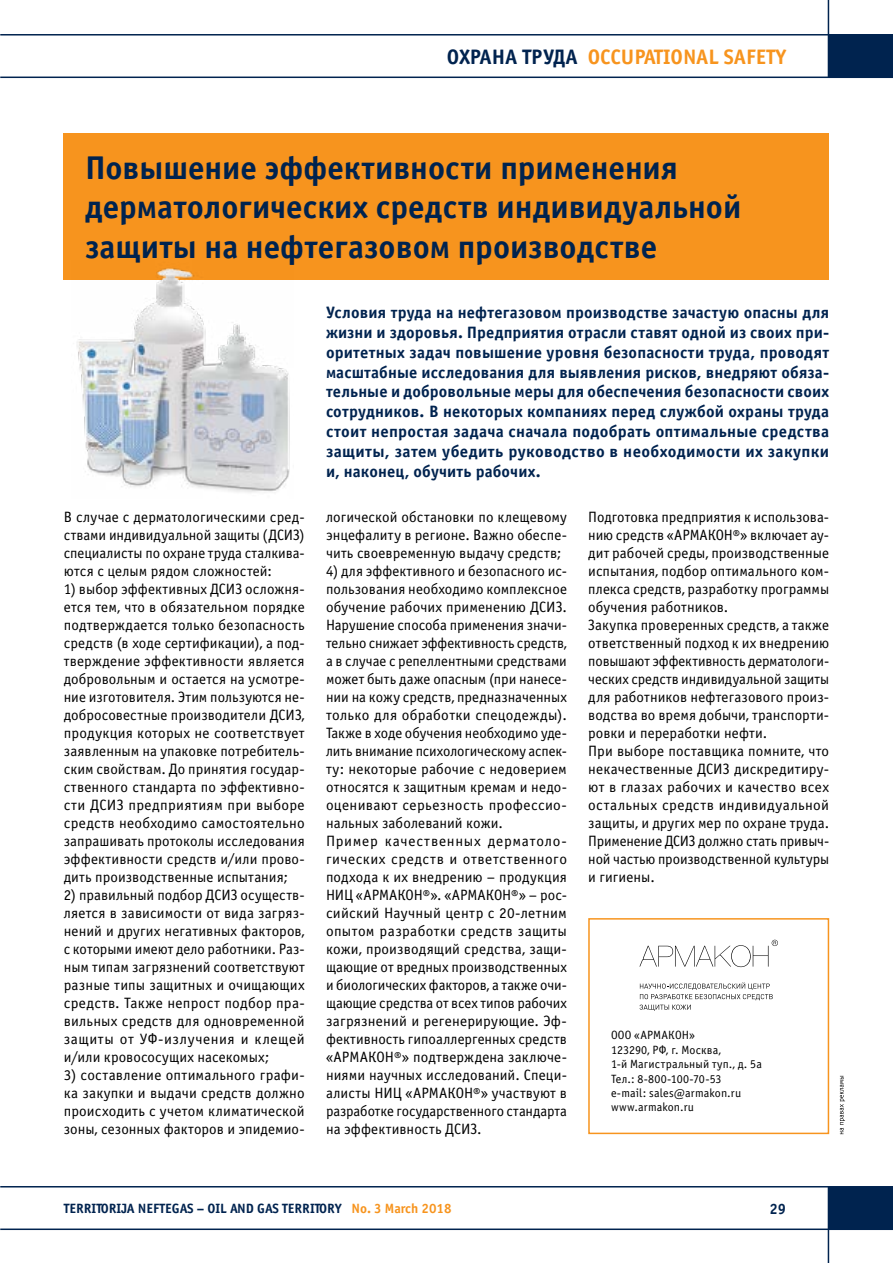
<style>
.page{position:relative;width:893px;height:1263px;background:#fff}
.page>*{position:absolute;margin:0;border:0;box-sizing:border-box;transform-origin:0 0}
.t1{font:700 33px/39.6px "Officina Sans C";color:#00234f}
.t2{font:700 21px "Officina Sans C";color:#f7941e}
.t3{font:700 16.5px/19.8px "Officina Sans C";letter-spacing:.015em;color:#00234f;text-align:justify}
.t4{font:15px/18px "Officina Sans C";letter-spacing:.005em;color:#000;text-align:justify}
.t5{font:700 15px "Officina Sans C";color:#00234f}
.t6{font:700 13.5px "Officina Sans C";color:#00234f}
.t7{font:12px/14.4px "Officina Sans C";letter-spacing:.01em;color:#000}
.s1{color:#00234f}
.s2{color:#f7941e}
</style>
<div class="page">
<hr style="left:828px;top:0;width:1px;height:78px;background:#00234f">
<div style="left:828px;top:35px;width:65px;height:42px;background:#00234f"></div>
<hr style="left:0;top:77px;width:893px;height:1px;background:#00234f">
<hr style="left:0;top:34px;width:893px;height:2px;background:#00234f">
<hr style="left:828px;top:1186px;width:1px;height:77px;background:#00234f">
<div style="left:828px;top:1187px;width:65px;height:42px;background:#00234f"></div>
<hr style="left:0;top:1186px;width:893px;height:1px;background:#00234f">
<hr style="left:0;top:1228px;width:893px;height:2px;background:#00234f">
<div style="left:64px;top:133px;width:765px;height:146px;background:#f7941e"></div>
<div style="left:588px;top:918px;width:241px;height:216px;border:2px solid #f7941e"></div>
<svg style="left:840px;top:1076px;width:5px;height:58px"></svg>
<svg style="left:639px;top:940px;width:139px;height:27px"></svg>
<svg style="left:640px;top:982px;width:133px;height:29px"></svg>
<img style="left:72px;top:268px;width:221px;height:225px">
<h2 class="t2" style="left:447px;top:45px;width:341px"><span class="s1">ОХРАНА ТРУДА</span> OCCUPATIONAL SAFETY</h2>
<h1 class="t1" style="left:85px;top:148px;width:658px">Повышение эффективности применения дерматологических средств индивидуальной защиты на нефтегазовом производстве</h1>
<p class="t4" style="left:64px;top:508px;width:242px">В случае с дерматологическими сред&shy;ствами индивидуальной защиты (ДСИЗ) специалисты по охране труда сталкива&shy;ются с целым рядом сложностей:</p>
<p class="t4" style="left:64px;top:580px;width:242px">1) выбор эффективных ДСИЗ осложня&shy;ется тем, что в обязательном порядке подтверждается только безопасность средств (в ходе сертификации), а под&shy;тверждение эффективности является добровольным и остается на усмотре&shy;ние изготовителя. Этим пользуются не&shy;добросовестные производители ДСИЗ, продукция которых не соответствует заявленным на упаковке потребитель&shy;ским свойствам. До принятия государ&shy;ственного стандарта по эффективно&shy;сти ДСИЗ предприятиям при выборе средств необходимо самостоятельно запрашивать протоколы исследования эффективности средств и/или прово&shy;дить производственные испытания;</p>
<p class="t4" style="left:64px;top:886px;width:242px">2) правильный подбор ДСИЗ осуществ&shy;ляется в зависимости от вида загряз&shy;нений и других негативных факторов, с которыми имеют дело работники. Раз&shy;ным типам загрязнений соответствуют разные типы защитных и очищающих средств. Также непрост подбор пра&shy;вильных средств для одновременной защиты от УФ-излучения и клещей и/или кровососущих насекомых;</p>
<p class="t4" style="left:64px;top:1066px;width:242px">3) составление оптимального графи&shy;ка закупки и выдачи средств должно происходить с учетом климатической зоны, сезонных факторов и эпидемио-</p>
<p class="t3" style="left:326px;top:303px;width:505px">Условия труда на нефтегазовом производстве зачастую опасны для жизни и здоровья. Предприятия отрасли ставят одной из своих при&shy;оритетных задач повышение уровня безопасности труда, проводят масштабные исследования для выявления рисков, внедряют обяза&shy;тельные и добровольные меры для обеспечения безопасности своих сотрудников. В некоторых компаниях перед службой охраны труда стоит непростая задача сначала подобрать оптимальные средства защиты, затем убедить руководство в необходимости их закупки и, наконец, обучить рабочих.</p>
<p class="t4" style="left:326px;top:508px;width:242px">логической обстановки по клещевому энцефалиту в регионе. Важно обеспе&shy;чить своевременную выдачу средств;</p>
<p class="t4" style="left:326px;top:562px;width:242px;text-align:left">4) для эффективного и безопасного ис&shy;пользования необходимо комплексное обучение рабочих применению ДСИЗ.<br>Нарушение способа применения значи&shy;тельно снижает эффективность средств, а в случае с репеллентными средствами может быть даже опасным (при нанесе&shy;нии на кожу средств, предназначенных только для обработки спецодежды).<br>Также в ходе обучения необходимо уде&shy;лить внимание психологическому аспек&shy;ту: некоторые рабочие с недоверием относятся к защитным кремам и недо&shy;оценивают серьезность профессио&shy;нальных заболеваний кожи.<br>Пример качественных дерматоло&shy;гических средств и ответственного подхода к их внедрению – продукция НИЦ «АРМАКОН®». «АРМАКОН®» – рос&shy;сийский Научный центр с 20-летним опытом разработки средств защиты кожи, производящий средства, защи&shy;щающие от вредных производственных и биологических факторов, а также очи&shy;щающие средства от всех типов рабочих загрязнений и регенерирующие. Эф&shy;фективность гипоаллергенных средств «АРМАКОН®» подтверждена заключе&shy;ниями научных исследований. Специ&shy;алисты НИЦ «АРМАКОН®» участвуют в разработке государственного стандарта на эффективность ДСИЗ.</p>
<p class="t4" style="left:588px;top:508px;width:242px;text-align:left">Подготовка предприятия к использова&shy;нию средств «АРМАКОН®» включает ау&shy;дит рабочей среды, производственные испытания, подбор оптимального ком&shy;плекса средств, разработку программы обучения работников.<br>Закупка проверенных средств, а также ответственный подход к их внедрению повышают эффективность дерматологи&shy;ческих средств индивидуальной защиты для работников нефтегазового произ&shy;водства во время добычи, транспорти&shy;ровки и переработки нефти.<br>При выборе поставщика помните, что некачественные ДСИЗ дискредитиру&shy;ют в глазах рабочих и качество всех остальных средств индивидуальной защиты, и других мер по охране труда.<br>Применение ДСИЗ должно стать привыч&shy;ной частью производственной культуры и гигиены.</p>
<p class="t7" style="left:611px;top:1028px;width:152px">ООО «АРМАКОН»<br>123290, РФ, г. Москва,<br>1-й Магистральный туп., д. 5а<br>Тел.: 8-800-100-70-53<br>e-mail: sales@armakon.ru www.armakon.ru</p>
<p class="t6" style="left:64px;top:1201px;width:389px">TERRITORIJA NEFTEGAS – OIL AND GAS TERRITORY <span class="s2">No. 3 March 2018</span></p>
<p class="t5" style="left:770px;top:1200px;width:18px">29</p>
</div>
